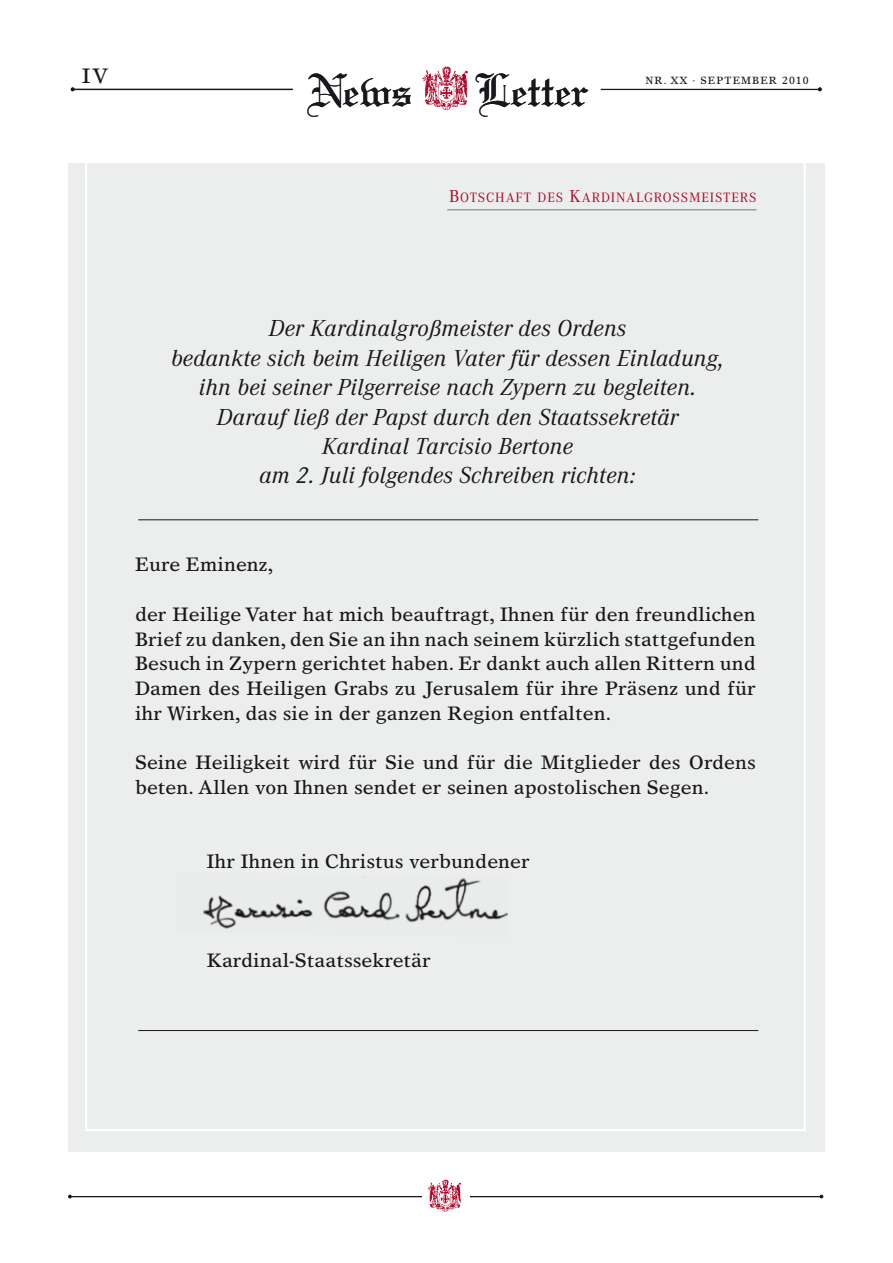
<style>
.page{position:relative;width:893px;height:1263px;background:#fff}
.page>*{position:absolute;margin:0;border:0;box-sizing:border-box;transform-origin:0 0}
.t1{font:49.35px "Linotext";color:#1a171c}
.t2{font:italic 24px/29.4px "Corporate A";letter-spacing:.01em;color:#1a171c;text-align:center}
.t3{font:21px "Times Europa";color:#1a171c}
.t4{font:19.5px/24.8px "Times Europa";letter-spacing:.005em;color:#1a171c;text-align:justify}
.t5{font:14.1px "Corporate A";letter-spacing:.065em;color:#af0527}
.t6{font:10.5px "Times Europa";letter-spacing:.1em;color:#1a171c}
.s1{font-size:18px}
</style>
<div class="page">
<hr style="left:601px;top:89px;width:219px;height:1px;background:#1a171c">
<div style="left:68px;top:163px;width:757px;height:988px;background:#eceded"></div>
<hr style="left:70px;top:1196px;width:753px;height:1px;background:#1a171c">
<div style="left:422px;top:1184px;width:47px;height:19px;background:#fff"></div>
<img style="left:427px;top:1179px;width:34px;height:33px">
<svg style="left:422px;top:66px;width:46px;height:44px"></svg>
<hr style="left:74px;top:89px;width:219px;height:1px;background:#1a171c">
<svg style="left:71px;top:87px;width:4px;height:4px"></svg>
<svg style="left:818px;top:87px;width:4px;height:4px"></svg>
<hr style="left:447px;top:209px;width:309px;height:2px;background:#9c9e9f">
<img style="left:202px;top:876px;width:306px;height:53px">
<hr style="left:138px;top:519px;width:620px;height:1px;background:#1a171c">
<hr style="left:138px;top:1030px;width:620px;height:1px;background:#1a171c">
<p class="t3" style="left:82px;top:64px;width:28px">IV</p>
<p class="t6" style="left:645px;top:74px;width:64px">NR. XX · sep</p>
<p class="t6" style="left:725px;top:74px;width:18px">tember</p>
<p class="t6" style="left:782px;top:74px;width:28px">2010</p>
<h1 class="t1" style="left:307px;top:61px;width:107px">News</h1>
<h1 class="t1" style="left:475px;top:61px;width:116px">Letter</h1>
<p class="t5" style="left:449px;top:189px;width:307px"><span class="s1">B</span>OTSCHAFT DES <span class="s1">K</span>ARDINALGROSSMEISTERS</p>
<p class="t2" style="left:171px;top:314px;width:554px">Der Kardinalgroßmeister des Ordens<br>bedankte sich beim Heiligen Vater für dessen Einladung, ihn bei seiner Pilgerreise nach Zypern zu begleiten.<br>Darauf ließ der Papst durch den Staatssekretär Kardinal Tarcisio Bertone<br>am 2. Juli folgendes Schreiben richten:</p>
<p class="t4" style="left:135px;top:552px;width:140px">Eure Eminenz,</p>
<p class="t4" style="left:135px;top:601px;width:622px">der Heilige Vater hat mich beauftragt, Ihnen für den freundlichen Brief zu danken, den Sie an ihn nach seinem kürzlich stattgefunden Besuch in Zypern gerichtet haben. Er dankt auch allen Rittern und Damen des Heiligen Grabs zu Jerusalem für ihre Präsenz und für ihr Wirken, das sie in der ganzen Region entfalten.</p>
<p class="t4" style="left:135px;top:750px;width:622px">Seine Heiligkeit wird für Sie und für die Mitglieder des Ordens beten. Allen von Ihnen sendet er seinen apostolischen Segen.</p>
<p class="t4" style="left:207px;top:849px;width:325px">Ihr Ihnen in Christus verbundener</p>
<p class="t4" style="left:207px;top:948px;width:226px">Kardinal-Staatssekretär</p>
</div>
